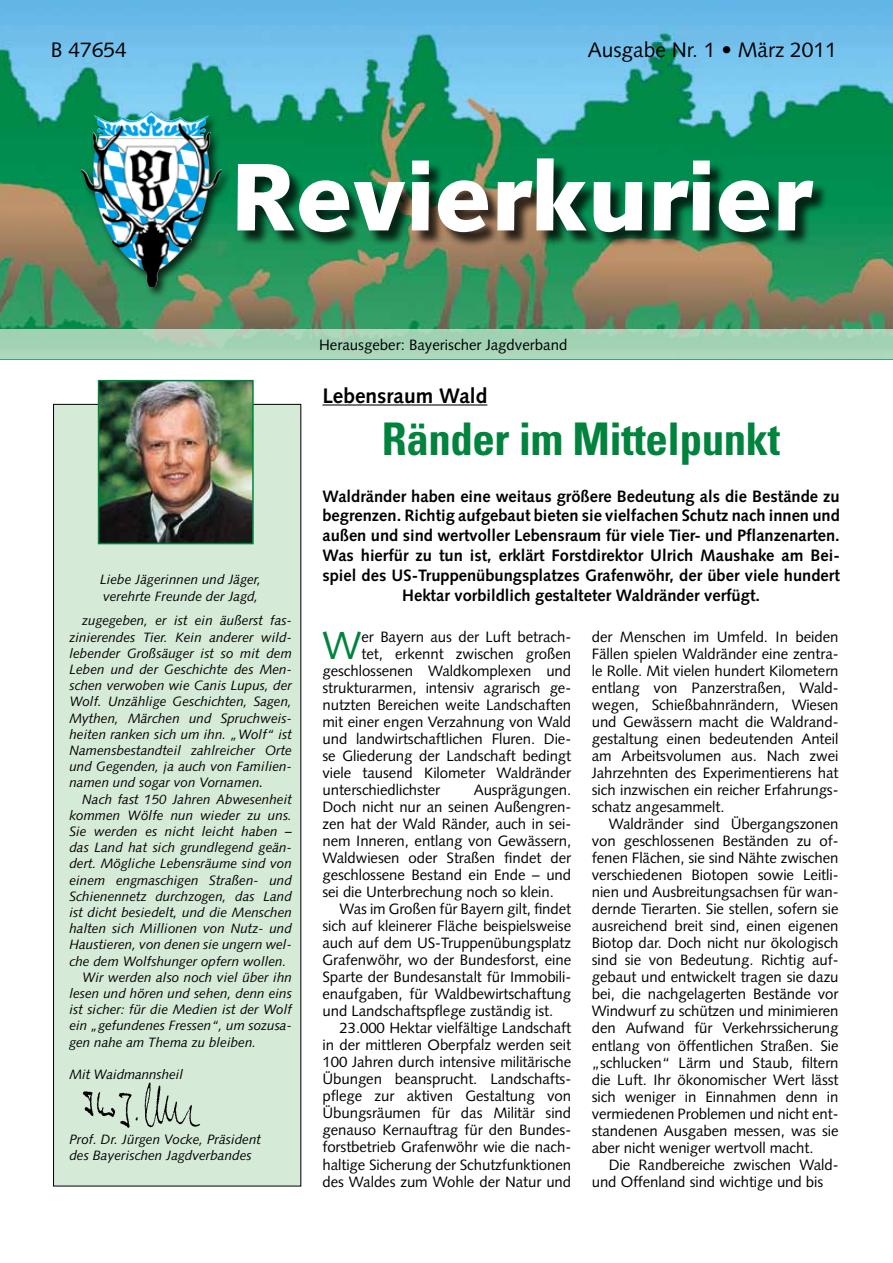
<style>
.page{position:relative;width:893px;height:1263px;background:#fff}
.page>*{position:absolute;margin:0;border:0;box-sizing:border-box;transform-origin:0 0}
.t1{font:900 96px "Syntax";color:#fff}
.t2{font:700 condensed 45px "Univers";letter-spacing:-.01em;color:#00843d}
.t3{font:39.15px "Syntax";color:#00843d}
.t4{font:21px "Syntax";color:#000}
.t5{font:700 21px "Syntax";color:#000}
.t6{font:700 16.5px/19.8px "Syntax";color:#000;text-align:center}
.t7{font:15px/17px "Syntax";letter-spacing:-.005em;color:#000;text-align:justify}
.t8{font:italic 13.5px/16.2px "Syntax";color:#000}
.s1{font-size:15px}
</style>
<div class="page">
<img style="left:0;top:0;width:893px;height:360px">
<div style="left:78px;top:108px;width:154px;height:190px;background:#000;opacity:.75"></div>
<img style="left:106px;top:111px;width:45px;height:11px">
<div style="left:239px;top:160px;width:589px;height:88px;background:#000;opacity:.75"></div>
<div style="left:0;top:329px;width:893px;height:30px;background:#a5d2b6"></div>
<hr style="left:322px;top:404px;width:165px;height:1px;background:#000">
<div style="left:54px;top:404px;width:247px;height:782px;background:#d6ead8"></div>
<img style="left:101px;top:383px;width:150px;height:158px">
<div style="left:98px;top:380px;width:156px;height:164px;border:2px solid #00843d"></div>
<img style="left:82px;top:1082px;width:119px;height:46px">
<h3 class="t4" style="left:51px;top:37px;width:77px">B 47654</h3>
<h3 class="t4" style="left:588px;top:37px;width:251px">Ausgabe Nr. 1 • März 2011</h3>
<h1 class="t1" style="left:230px;top:140px;width:583px">Revierkurier</h1>
<p class="t8" style="left:100px;top:572px;width:163px">Liebe Jägerinnen und Jäger, verehrte Freunde der Jagd,</p>
<p class="t8" style="left:69px;top:612px;width:224px;text-align:justify;text-indent:13px">zugegeben, er ist ein äußerst fas&shy;zinierendes Tier. Kein anderer wild&shy;lebender Großsäuger ist so mit dem Leben und der Geschichte des Men&shy;schen verwoben wie Canis Lupus, der Wolf. Unzählige Geschichten, Sagen, Mythen, Märchen und Spruchweis&shy;heiten ranken sich um ihn. „Wolf“ ist Namensbestandteil zahlreicher Orte und Gegenden, ja auch von Familien&shy;namen und sogar von Vornamen<span class="s1">.</span></p>
<p class="t8" style="left:82px;top:791px;width:211px">Nach fast 150 Jahren Abwesenheit</p>
<p class="t8" style="left:69px;top:807px;width:224px">kommen Wölfe nun wieder zu uns.</p>
<p class="t8" style="left:69px;top:823px;width:224px">Sie werden es nicht leicht haben –</p>
<p class="t8" style="left:69px;top:839px;width:224px">das Land hat sich grundlegend geän-</p>
<p class="t8" style="left:69px;top:855px;width:224px">dert. Mögliche Lebensräume sind von</p>
<p class="t8" style="left:69px;top:872px;width:224px">einem engmaschigen Straßen- und</p>
<p class="t8" style="left:69px;top:888px;width:224px">Schienennetz durchzogen, das Land</p>
<p class="t8" style="left:69px;top:904px;width:224px">ist dicht besiedelt, und die Menschen</p>
<p class="t8" style="left:69px;top:920px;width:224px">halten sich Millionen von Nutz- und</p>
<p class="t8" style="left:69px;top:936px;width:224px">Haustieren, von denen sie ungern wel-</p>
<p class="t8" style="left:69px;top:953px;width:219px">che dem Wolfshunger opfern wollen.</p>
<p class="t8" style="left:82px;top:969px;width:211px">Wir werden also noch viel über ihn</p>
<p class="t8" style="left:69px;top:985px;width:224px">lesen und hören und sehen, denn eins</p>
<p class="t8" style="left:69px;top:1001px;width:224px">ist sicher: für die Medien ist der Wolf</p>
<p class="t8" style="left:69px;top:1017px;width:224px">ein „gefundenes Fressen“, um sozusa-</p>
<p class="t8" style="left:69px;top:1034px;width:188px">gen nahe am Thema zu bleiben.</p>
<p class="t8" style="left:69px;top:1066px;width:115px">Mit Waidmannsheil</p>
<p class="t8" style="left:69px;top:1131px;width:193px">Prof. Dr. Jürgen Vocke, Präsident des Bayerischen Jagdverbandes</p>
<p class="t7" style="left:319px;top:336px;width:250px">Herausgeber: Bayerischer Jagdverband</p>
<h3 class="t5" style="left:322px;top:384px;width:166px">Lebensraum Wald</h3>
<h2 class="t2" style="left:382px;top:411px;width:400px">Ränder im Mittelpunkt</h2>
<p class="t6" style="left:322px;top:486px;width:519px">Waldränder haben eine weitaus größere Bedeutung als die Bestände zu begrenzen. Richtig aufgebaut bieten sie vielfachen Schutz nach innen und außen und sind wertvoller Lebensraum für viele Tier- und Pflanzenarten.<br>Was hierfür zu tun ist, erklärt Forstdirektor Ulrich Maushake am Bei&shy;spiel des US-Truppenübungsplatzes Grafenwöhr, der über viele hundert Hektar vorbildlich gestalteter Waldränder verfügt.</p>
<h3 class="t3" style="left:322px;top:622px;width:41px">W</h3>
<p class="t7" style="left:362px;top:628px;width:211px">er Bayern aus der Luft betrach-</p>
<p class="t7" style="left:592px;top:629px;width:248px">der Menschen im Umfeld. In beiden Fällen spielen Waldränder eine zentra&shy;le Rolle. Mit vielen hundert Kilometern entlang von Panzerstraßen, Wald&shy;wegen, Schießbahnrändern, Wiesen und Gewässern macht die Waldrand&shy;gestaltung einen bedeutenden Anteil am Arbeitsvolumen aus. Nach zwei Jahrzehnten des Experimentierens hat sich inzwischen ein reicher Erfahrungs&shy;schatz angesammelt.</p>
<p class="t7" style="left:592px;top:816px;width:248px;text-indent:17px">Waldränder sind Übergangszonen von geschlossenen Beständen zu of&shy;fenen Flächen, sie sind Nähte zwischen verschiedenen Biotopen sowie Leitli&shy;nien und Ausbreitungsachsen für wan&shy;dernde Tierarten. Sie stellen, sofern sie ausreichend breit sind, einen eigenen Biotop dar. Doch nicht nur ökologisch sind sie von Bedeutung. Richtig auf&shy;gebaut und entwickelt tragen sie dazu bei, die nachgelagerten Bestände vor Windwurf zu schützen und minimieren den Aufwand für Verkehrssicherung entlang von öffentlichen Straßen. Sie „schlucken“ Lärm und Staub, filtern die Luft. Ihr ökonomischer Wert lässt sich weniger in Einnahmen denn in vermiedenen Problemen und nicht ent&shy;standenen Ausgaben messen, was sie aber nicht weniger wertvoll macht.</p>
<p class="t7" style="left:592px;top:1156px;width:248px;text-indent:17px">Die Randbereiche zwischen Wald&shy;und Offenland sind wichtige und bis</p>
<p class="t7" style="left:362px;top:645px;width:211px">tet, erkennt zwischen großen</p>
<p class="t7" style="left:322px;top:662px;width:250px">geschlossenen Waldkomplexen und</p>
<p class="t7" style="left:322px;top:679px;width:250px">strukturarmen, intensiv agrarisch ge-</p>
<p class="t7" style="left:322px;top:696px;width:250px">nutzten Bereichen weite Landschaften</p>
<p class="t7" style="left:322px;top:713px;width:250px">mit einer engen Verzahnung von Wald</p>
<p class="t7" style="left:322px;top:730px;width:250px">und landwirtschaftlichen Fluren. Die-</p>
<p class="t7" style="left:322px;top:748px;width:250px">se Gliederung der Landschaft bedingt</p>
<p class="t7" style="left:322px;top:765px;width:250px">viele tausend Kilometer Waldränder</p>
<p class="t7" style="left:322px;top:782px;width:119px">unterschiedlichster</p>
<p class="t7" style="left:322px;top:782px;width:250px;text-indent:151px">Ausprägungen.<br>Doch nicht nur an seinen Außengren&shy;zen hat der Wald Ränder, auch in sei&shy;nem Inneren, entlang von Gewässern, Waldwiesen oder Straßen findet der geschlossene Bestand ein Ende – und sei die Unterbrechung noch so klein.</p>
<p class="t7" style="left:322px;top:901px;width:250px;text-indent:17px">Was im Großen für Bayern gilt, findet sich auf kleinerer Fläche beispielsweise auch auf dem US-Truppenübungsplatz Grafenwöhr, wo der Bundesforst, eine Sparte der Bundesanstalt für Immobili&shy;enaufgaben, für Waldbewirtschaftung und Landschaftspflege zuständig ist.</p>
<p class="t7" style="left:322px;top:1020px;width:250px;text-indent:17px">23.000 Hektar vielfältige Landschaft in der mittleren Oberpfalz werden seit 100 Jahren durch intensive militärische Übungen beansprucht. Landschafts&shy;pflege zur aktiven Gestaltung von Übungsräumen für das Militär sind genauso Kernauftrag für den Bundes&shy;forstbetrieb Grafenwöhr wie die nach&shy;haltige Sicherung der Schutzfunktionen des Waldes zum Wohle der Natur und</p>
</div>
